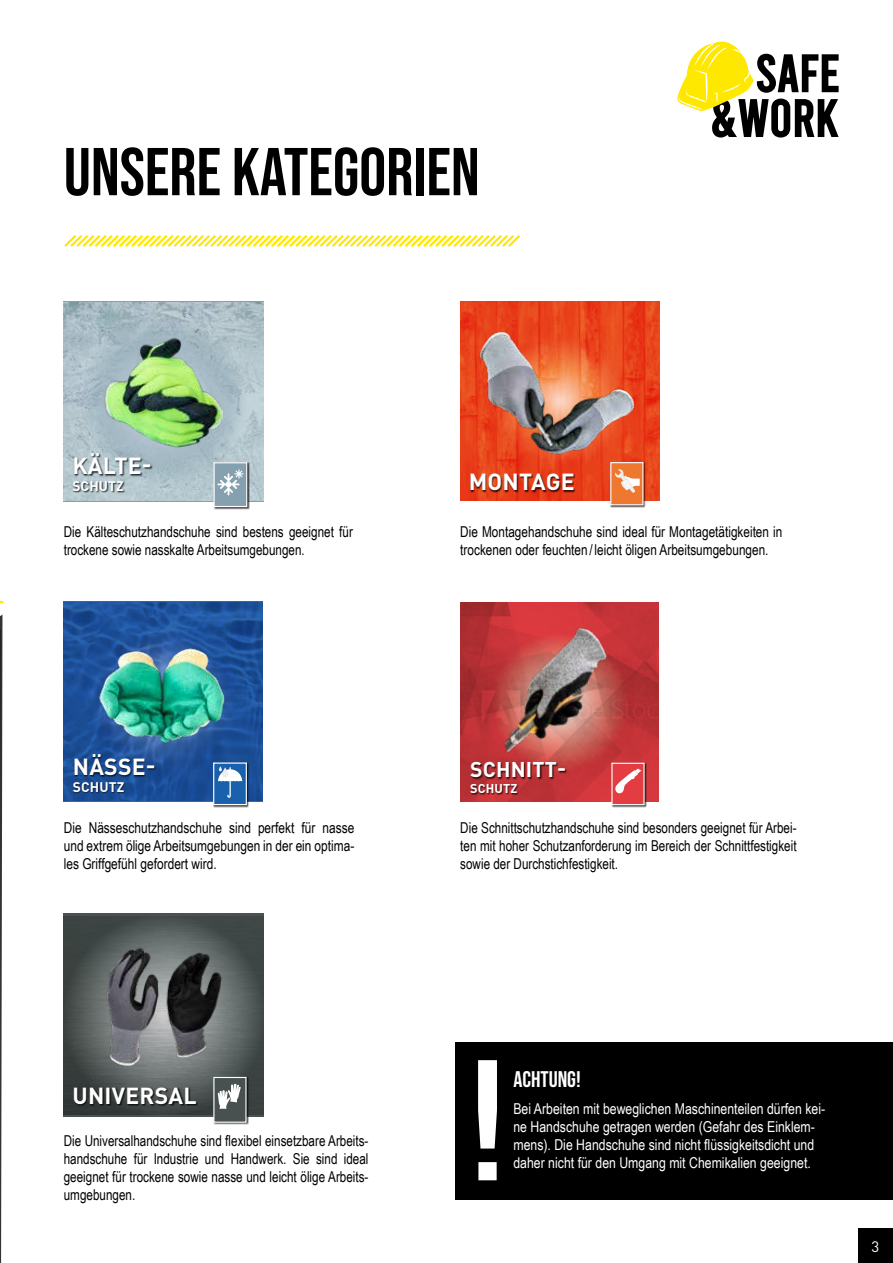
<style>
.page{position:relative;width:893px;height:1263px;background:#fff}
.page>*{position:absolute;margin:0;border:0;box-sizing:border-box;transform-origin:0 0}
.t1{font:171.6px "Bebas Neue";color:#fff}
.t2{font:67.5px "Bebas Neue";color:#000}
.t3{font:700 22.95px "DIN Pro";letter-spacing:.01em;color:#fff}
.t4{font:22.5px "Bebas Neue";color:#fff}
.t5{font:700 21.15px "DIN Pro";letter-spacing:.01em;color:#fff}
.t6{font:15px/18px "Arial Narrow";color:#000;text-align:justify;scale:.95 1}
.t7{font:15px/18px "Arial Narrow";color:#fff}
.t8{font:15px/18px "Arial Narrow";color:#000;text-align:justify}
.t9{font:15px/18px "Arial Narrow";color:#000;scale:.96 1}
.t10{font:15px "DIN Pro";color:#fff}
.t11{font:700 13.8px "DIN Pro";letter-spacing:.01em;color:#fff}
.t12{font:700 12.6px "DIN Pro";letter-spacing:.01em;color:#fff}
</style>
<div class="page">
<svg style="left:0;top:600px;width:4px;height:663px"></svg>
<hr style="left:0;top:629px;width:1px;height:164px;background:#000">
<svg style="left:64px;top:235px;width:456px;height:12px"></svg>
<div style="left:456px;top:1042px;width:437px;height:157px;background:#000"></div>
<img style="left:64px;top:302px;width:199px;height:199px">
<img style="left:100px;top:335px;width:123px;height:115px">
<div style="left:213px;top:462px;width:36px;height:47px;background:#000;opacity:.75"></div>
<div style="left:214px;top:462px;width:33px;height:45px;background:#85a0af;border:1px solid #fff"></div>
<svg style="left:217px;top:469px;width:27px;height:26px"></svg>
<div style="left:72px;top:453px;width:81px;height:40px;background:#000;opacity:.75"></div>
<img style="left:64px;top:602px;width:199px;height:199px">
<img style="left:94px;top:640px;width:136px;height:107px">
<div style="left:213px;top:762px;width:36px;height:46px;background:#000;opacity:.75"></div>
<div style="left:213px;top:762px;width:34px;height:43px;background:#1961ac;border:1px solid #fff"></div>
<svg style="left:218px;top:766px;width:24px;height:32px"></svg>
<div style="left:73px;top:754px;width:84px;height:40px;background:#000;opacity:.75"></div>
<svg style="left:64px;top:914px;width:199px;height:203px"></svg>
<img style="left:64px;top:916px;width:199px;height:198px">
<div style="left:213px;top:1077px;width:36px;height:48px;background:#000;opacity:.75"></div>
<div style="left:213px;top:1077px;width:34px;height:46px;background:#485150;border:1px solid #fff"></div>
<svg style="left:218px;top:1084px;width:23px;height:25px"></svg>
<div style="left:74px;top:1087px;width:124px;height:19px;background:#000;opacity:.75"></div>
<img style="left:80px;top:940px;width:155px;height:131px">
<img style="left:460px;top:602px;width:199px;height:199px">
<img style="left:496px;top:611px;width:121px;height:164px">
<div style="left:611px;top:762px;width:36px;height:46px;background:#000;opacity:.75"></div>
<div style="left:611px;top:763px;width:34px;height:42px;background:#e33c41;border:1px solid #fff"></div>
<svg style="left:615px;top:768px;width:26px;height:25px"></svg>
<div style="left:470px;top:762px;width:97px;height:33px;background:#000;opacity:.75"></div>
<img style="left:460px;top:301px;width:199px;height:199px">
<div style="left:610px;top:462px;width:36px;height:46px;background:#000;opacity:.75"></div>
<div style="left:610px;top:462px;width:33px;height:43px;background:#ef7831;border:1px solid #fff"></div>
<svg style="left:615px;top:469px;width:25px;height:24px"></svg>
<img style="left:470px;top:325px;width:167px;height:134px">
<div style="left:470px;top:474px;width:106px;height:18px;background:#000;opacity:.75"></div>
<svg style="left:677px;top:42px;width:162px;height:96px"></svg>
<div style="left:858px;top:1228px;width:35px;height:35px;background:#000"></div>
<h2 class="t2" style="left:64px;top:134px;width:417px">UNSERE KATEGORIEN</h2>
<h3 class="t3" style="left:72px;top:450px;width:81px">KÄLTE-</h3>
<p class="t11" style="left:72px;top:476px;width:53px">SCHUTZ</p>
<p class="t6" style="left:64px;top:522px;width:306px">Die Kälteschutzhandschuhe sind bestens geeignet für trockene sowie nasskalte Arbeitsumgebungen.</p>
<h3 class="t3" style="left:73px;top:751px;width:84px">NÄSSE-</h3>
<p class="t11" style="left:73px;top:777px;width:53px">SCHUTZ</p>
<p class="t8" style="left:64px;top:818px;width:292px">Die Nässeschutzhandschuhe sind perfekt für nasse und extrem ölige Arbeitsumgebungen in der ein optima&shy;les Griffgefühl gefordert wird.</p>
<h3 class="t3" style="left:73px;top:1080px;width:126px">UNIVERSAL</h3>
<p class="t6" style="left:64px;top:1131px;width:322px">Die Universalhandschuhe sind flexibel einsetzbare Arbeits&shy;handschuhe für Industrie und Handwerk. Sie sind ideal geeignet für trockene sowie nasse und leicht ölige Arbeits&shy;umgebungen.</p>
<h3 class="t3" style="left:469px;top:466px;width:107px">MONTAGE</h3>
<p class="t9" style="left:460px;top:522px;width:337px">Die Montagehandschuhe sind ideal für Montagetätigkeiten in trockenen oder feuchten / leicht öligen Arbeitsumgebungen.</p>
<h3 class="t5" style="left:470px;top:755px;width:97px">SCHNITT-</h3>
<p class="t12" style="left:470px;top:779px;width:49px">SCHUTZ</p>
<p class="t6" style="left:460px;top:818px;width:355px">Die Schnittschutzhandschuhe sind besonders geeignet für Arbei&shy;ten mit hoher Schutzanforderung im Bereich der Schnittfestigkeit sowie der Durchstichfestigkeit.</p>
<h1 class="t1" style="left:469px;top:1024px;width:38px">!</h1>
<h3 class="t4" style="left:513px;top:1066px;width:69px">ACHTUNG!</h3>
<p class="t7" style="left:513px;top:1099px;width:313px">Bei Arbeiten mit beweglichen Maschinenteilen dürfen kei&shy;ne Handschuhe getragen werden (Gefahr des Einklem&shy;mens). Die Handschuhe sind nicht flüssigkeitsdicht und</p>
<p class="t7" style="left:513px;top:1153px;width:299px">daher nicht für den Umgang mit Chemikalien geeignet.</p>
<p class="t10" style="left:872px;top:1236px;width:9px">3</p>
</div>
